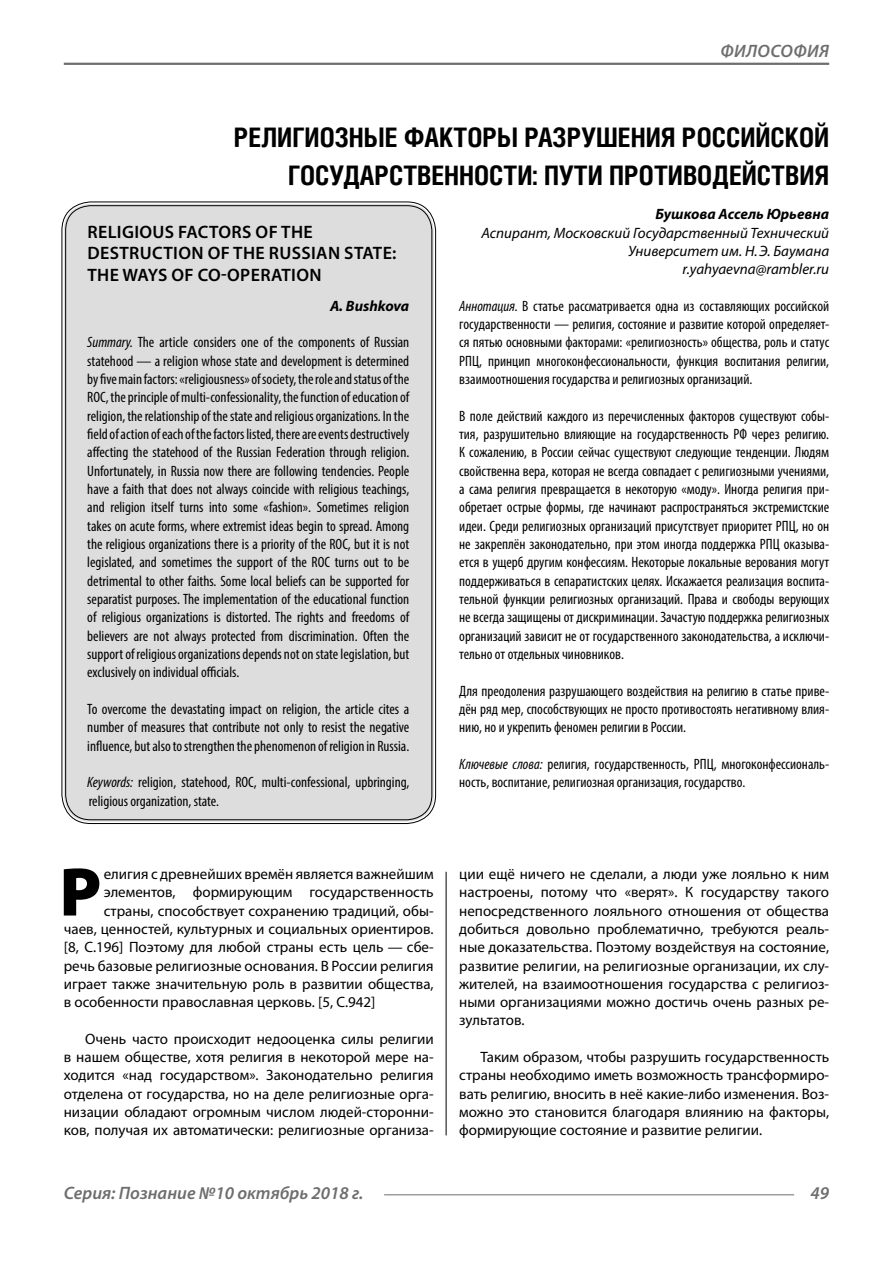
<style>
.page{position:relative;width:893px;height:1263px;background:#fff}
.page>*{position:absolute;margin:0;border:0;box-sizing:border-box;transform-origin:0 0}
.Bukvica{font:900 69.3px "Myriad Pro";color:#000}
.Header{font:700 27px/37.5px "Helios Cond";color:#000;text-align:right}
.Header-eng{font:600 18px/21.6px "Myriad Pro";letter-spacing:.02em;color:#000}
.t1{font:italic 600 18px "Myriad Pro";color:#6e6e6e}
.Annotation-rus{font:condensed 15px/18.3px "Myriad Pro";color:#000;text-align:justify}
.Annotation-eng{font:condensed 15px/18.3px "Myriad Pro";color:#000;text-align:justify}
.Normal{font:15px/18.3px "Myriad Pro";color:#000;text-align:justify}
.Bukvica-2{font:15px "Myriad Pro";color:#000}
.Author-doc{font:italic 15px/18.3px "Myriad Pro";color:#000;text-align:right}
.Author-email{font:italic 15px "Myriad Pro";color:#000}
.Author{font:italic 700 15px "Myriad Pro";color:#000}
.Author-eng{font:italic 700 15px "Myriad Pro";color:#000}
.s1{font-style:italic}
</style>
<div class="page">
<hr style="left:64px;top:63px;width:765px;height:2px;background:#6e6e6e">
<hr style="left:384px;top:1194px;width:410px;height:1px;background:#6e6e6e">
<div style="left:64px;top:204px;width:370px;height:618px;background:#ddd;border-radius:27px"></div>
<hr style="left:446px;top:872px;width:1px;height:263px;background:#000">
<p class="t1" style="left:720px;top:39px;width:27px">Философия</p>
<p class="Header" style="left:234px;top:118px;width:597px">РЕЛИГИОЗНЫЕ ФАКТОРЫ РАЗРУШЕНИЯ РОССИЙСКОЙ<br>ГОСУДАРСТВЕННОСТИ: ПУТИ ПРОТИВОДЕЙСТВИЯ</p>
<p class="Author" style="left:656px;top:204px;width:175px">Бушкова Ассель Юрьевна</p>
<p class="Author-doc" style="left:481px;top:223px;width:349px">Аспирант, Московский Государственный Технический<br>Университет им. Н.Э. Баумана</p>
<p class="Author-email" style="left:683px;top:260px;width:148px">r.yahyaevna@rambler.ru</p>
<p class="Annotation-rus" style="left:459px;top:296px;width:371px"><span class="s1">Аннотация.</span> В статье рассматривается одна из составляющих российской государственности — религия, состояние и развитие которой определяет&shy;ся пятью основными факторами: «религиозность» общества, роль и статус РПЦ, принцип многоконфессиональности, функция воспитания религии, взаимоотношения государства и религиозных организаций.</p>
<p class="Annotation-rus" style="left:459px;top:406px;width:371px">В поле действий каждого из перечисленных факторов существуют собы&shy;тия, разрушительно влияющие на государственность РФ через религию.<br>К сожалению, в России сейчас существуют следующие тенденции. Людям свойственна вера, которая не всегда совпадает с религиозными учениями, а сама религия превращается в некоторую «моду». Иногда религия при&shy;обретает острые формы, где начинают распространяться экстремистские идеи. Среди религиозных организаций присутствует приоритет РПЦ, но он не закреплён законодательно, при этом иногда поддержка РПЦ оказыва&shy;ется в ущерб другим конфессиям. Некоторые локальные верования могут поддерживаться в сепаратистских целях. Искажается реализация воспита&shy;тельной функции религиозных организаций. Права и свободы верующих не всегда защищены от дискриминации. Зачастую поддержка религиозных организаций зависит не от государственного законодательства, а исключи&shy;тельно от отдельных чиновников.</p>
<p class="Annotation-rus" style="left:459px;top:681px;width:371px">Для преодоления разрушающего воздействия на религию в статье приве&shy;дён ряд мер, способствующих не просто противостоять негативному влия&shy;нию, но и укрепить феномен религии в России.</p>
<p class="Annotation-rus" style="left:459px;top:755px;width:371px"><span class="s1">Ключевые слова:</span> религия, государственность, РПЦ, многоконфессиональ&shy;ность, воспитание, религиозная организация, государство.</p>
<p class="Header-eng" style="left:87px;top:220px;width:310px">RELIGIOUS FACTORS OF THE<br>DESTRUCTION OF THE RUSSIAN STATE:<br>THE WAYS OF CO-OPERATION</p>
<p class="Author-eng" style="left:330px;top:296px;width:81px">A. Bushkova</p>
<p class="Annotation-eng" style="left:87px;top:333px;width:324px"><span class="s1">Summary.</span> The article considers one of the components of Russian statehood — a religion whose state and development is determined by five main factors: «religiousness» of society, the role and status of the ROC, the principle of multi-confessionality, the function of education of religion, the relationship of the state and religious organizations. In the field of action of each of the factors listed, there are events destructively affecting the statehood of the Russian Federation through religion.<br>Unfortunately, in Russia now there are following tendencies. People have a faith that does not always coincide with religious teachings, and religion itself turns into some «fashion». Sometimes religion takes on acute forms, where extremist ideas begin to spread. Among the religious organizations there is a priority of the ROC, but it is not legislated, and sometimes the support of the ROC turns out to be detrimental to other faiths. Some local beliefs can be supported for separatist purposes. The implementation of the educational function of religious organizations is distorted. The rights and freedoms of believers are not always protected from discrimination. Often the support of religious organizations depends not on state legislation, but exclusively on individual officials.</p>
<p class="Annotation-eng" style="left:87px;top:700px;width:324px">To overcome the devastating impact on religion, the article cites a number of measures that contribute not only to resist the negative influence, but also to strengthen the phenomenon of religion in Russia.</p>
<p class="Annotation-eng" style="left:87px;top:773px;width:323px"><span class="s1">Keywords:</span> religion, statehood, ROC, multi-confessional, upbringing, religious organization, state.</p>
<p class="Bukvica" style="left:59px;top:846px;width:43px">Р</p>
<p class="Bukvica-2" style="left:104px;top:864px;width:332px">елигия с древнейших времён является важнейшим</p>
<p class="Bukvica-2" style="left:104px;top:883px;width:332px">элементов, формирующим государственность</p>
<p class="Bukvica-2" style="left:104px;top:901px;width:332px">страны, способствует сохранению традиций, обы-</p>
<p class="Bukvica-2" style="left:64px;top:919px;width:371px">чаев, ценностей, культурных и социальных ориентиров.</p>
<p class="Bukvica-2" style="left:64px;top:938px;width:371px">[8, C.196] Поэтому для любой страны есть цель — сбе-</p>
<p class="Bukvica-2" style="left:64px;top:956px;width:371px">речь базовые религиозные основания. В России религия</p>
<p class="Bukvica-2" style="left:64px;top:974px;width:371px">играет также значительную роль в развитии общества,</p>
<p class="Bukvica-2" style="left:64px;top:993px;width:313px">в особенности православная церковь. [5, C.942]</p>
<p class="Normal" style="left:64px;top:1029px;width:371px;text-indent:21px">Очень часто происходит недооценка силы религии в нашем обществе, хотя религия в некоторой мере на&shy;ходится «над государством». Законодательно религия отделена от государства, но на деле религиозные орга&shy;низации обладают огромным числом людей-сторонни&shy;ков, получая их автоматически: религиозные организа-</p>
<p class="Normal" style="left:459px;top:864px;width:371px">ции ещё ничего не сделали, а люди уже лояльно к ним настроены, потому что «верят». К государству такого непосредственного лояльного отношения от общества добиться довольно проблематично, требуются реаль&shy;ные доказательства. Поэтому воздействуя на состояние, развитие религии, на религиозные организации, их слу&shy;жителей, на взаимоотношения государства с религиоз&shy;ными организациями можно достичь очень разных ре&shy;зультатов.</p>
<p class="Normal" style="left:459px;top:1048px;width:371px;text-indent:21px">Таким образом, чтобы разрушить государственность страны необходимо иметь возможность трансформиро&shy;вать религию, вносить в неё какие-либо изменения. Воз&shy;можно это становится благодаря влиянию на факторы, формирующие состояние и развитие религии.</p>
<p class="t1" style="left:64px;top:1182px;width:301px">Серия: Познание №10 октябрь 2018 г.</p>
<p class="t1" style="left:810px;top:1182px;width:20px">49</p>
</div>
